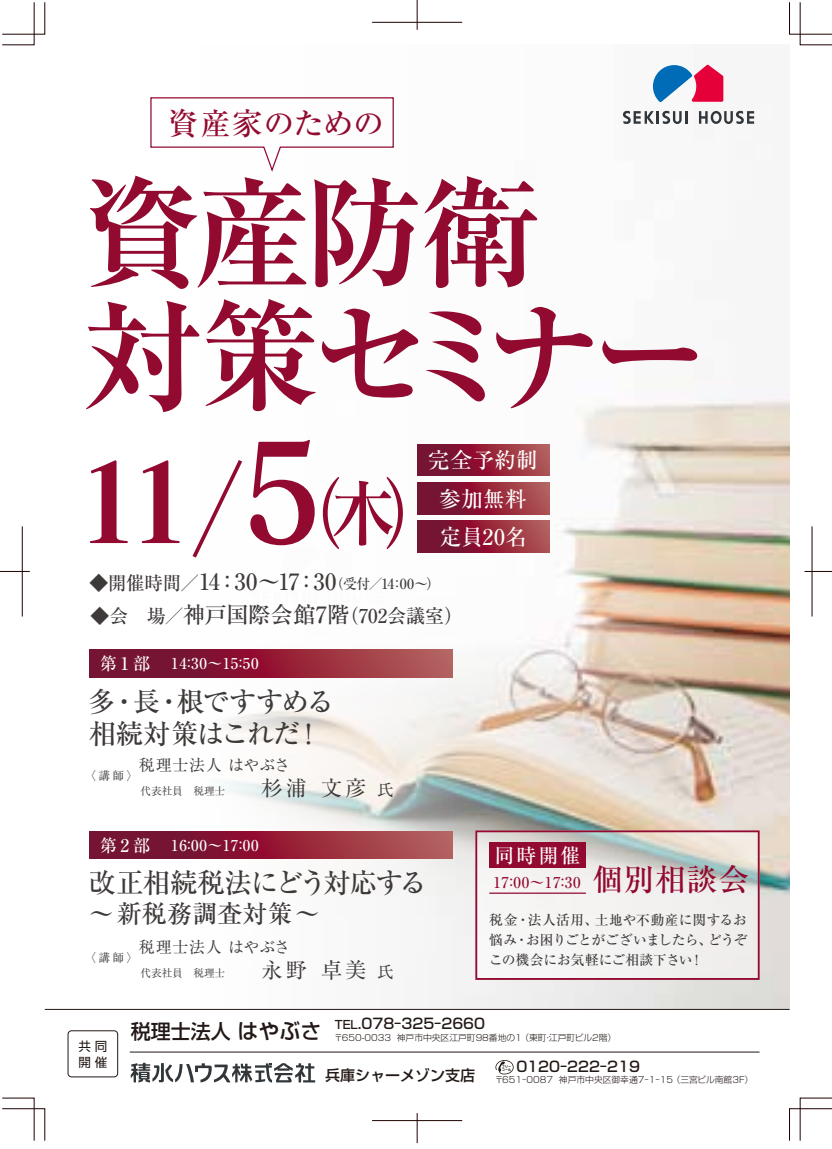
<style>
.page{position:relative;width:832px;height:1149px;background:#fff}
.page>*{position:absolute;margin:0;border:0;box-sizing:border-box;transform-origin:0 0}
.t1{font:700 120.88px/122.9px "Ryumin Pro";letter-spacing:-.09em;color:#920a2f}
.t2{font:108.88px "Matisse Pro B";color:#920a2f}
.t3{font:500 30.88px "Ryumin Pro";color:#920a2f}
.t4{font:500 30.75px "Ryumin Pro";letter-spacing:.015em;color:#920a2f}
.t5{font:500 27.5px/31.9px "Ryumin Pro";letter-spacing:-.045em;color:#3e3a39}
.t6{font:500 25px "Ryumin Pro";color:#3e3a39}
.t7{font:500 22.5px "Ryumin Pro";letter-spacing:-.015em;color:#3e3a39}
.t8{font:500 21.62px/38.1px "Ryumin Pro";letter-spacing:.015em;color:#fff;text-align:center}
.t9{font:21.25px "Ryumin Pro";letter-spacing:.15em;color:#3e3a39}
.t10{font:500 20px "Shin Go Pro";color:#221815}
.t11{font:500 20px "Ryumin Pro";color:#fff}
.t12{font:16px "Ryumin Pro";letter-spacing:.05em;color:#3e3a39}
.t13{font:500 15px "Ryumin Pro";letter-spacing:.05em;color:#fff}
.t14{font:500 15px "Ryumin Pro";letter-spacing:.05em;color:#920a2f}
.t15{font:500 15px "Shin Go Pro";color:#221815}
.t16{font:500 14.38px "Shin Go Pro";color:#221815}
.t17{font:500 13.75px/20px "Ryumin Pro";letter-spacing:-.005em;color:#3e3a39;text-align:justify}
.t18{font:12.5px/16.2px "Shin Go Pro";color:#221815}
.t19{font:11.75px "Ryumin Pro";color:#3e3a39}
.t20{font:10.62px "Ryumin Pro";color:#3e3a39}
.t21{font:300 8.75px "Shin Go Pro";color:#221815}
.s1{font-size:136px}
.s2{font-family:"Matisse Pro DB";font-size:81.62px}
.s3{font-size:18.75px}
.s4{font-size:14px}
.s5{font-size:19.12px}
.s6{font-size:17.5px}
.s7{font-size:16.25px}
.s8{font-size:11.5px}
.s9{font-size:21px}
</style>
<div class="page">
<img style="left:59px;top:0;width:743px;height:1010px">
<svg style="left:417px;top:444px;width:132px;height:32px;background:#8f253b"></svg>
<svg style="left:417px;top:482px;width:132px;height:32px;background:#8f263b"></svg>
<svg style="left:417px;top:520px;width:132px;height:32px;background:#8f263b"></svg>
<hr style="left:130px;top:1051px;width:629px;height:1px;background:#221815">
<div style="left:68px;top:1030px;width:50px;height:46px;border:1px solid #221815;border-radius:4px"></div>
<svg style="left:698px;top:110px;width:55px;height:15px"></svg>
<svg style="left:622px;top:110px;width:65px;height:15px"></svg>
<svg style="left:652px;top:65px;width:71px;height:37px"></svg>
<svg style="left:131px;top:1062px;width:184px;height:20px"></svg>
<svg style="left:495px;top:1060px;width:18px;height:14px"></svg>
<svg style="left:189px;top:455px;width:56px;height:106px"></svg>
<svg style="left:150px;top:97px;width:244px;height:77px"></svg>
<svg style="left:90px;top:649px;width:362px;height:28px;background:#90273c"></svg>
<svg style="left:90px;top:831px;width:362px;height:27px;background:#90273c"></svg>
<svg style="left:475px;top:830px;width:284px;height:149px;fill:#f2f0ef"></svg>
<hr style="left:489px;top:892px;width:96px;height:1px;background:#920a2f">
<div style="left:489px;top:842px;width:96px;height:25px;background:#920a2f"></div>
<svg style="left:2px;top:1097px;width:43px;height:43px"></svg>
<svg style="left:2px;top:2px;width:43px;height:43px"></svg>
<svg style="left:789px;top:2px;width:42px;height:43px"></svg>
<svg style="left:789px;top:1097px;width:42px;height:43px"></svg>
<hr style="left:0;top:571px;width:30px;height:1px;background:#1e0000">
<hr style="left:22px;top:526px;width:1px;height:90px;background:#1e0000">
<svg style="left:804px;top:571px;width:27px;height:1px"></svg>
<hr style="left:811px;top:526px;width:1px;height:90px;background:#1e0000">
<hr style="left:372px;top:22px;width:90px;height:1px;background:#1e0000">
<hr style="left:417px;top:0;width:1px;height:30px;background:#1e0000">
<hr style="left:372px;top:1119px;width:90px;height:1px;background:#1e0000">
<hr style="left:417px;top:1112px;width:1px;height:30px;background:#1e0000">
<hr style="left:45px;top:1008px;width:744px;height:1px;background:#221815">
<h3 class="t3" style="left:168px;top:99px;width:218px">資産家のための</h3>
<h1 class="t1" style="left:82px;top:164px;width:629px">資産防衛<br>対策セミナー</h1>
<h2 class="t2" style="left:72px;top:432px;width:332px">11 <span class="s1">5</span><span class="s2">㈭</span></h2>
<h3 class="t8" style="left:428px;top:439px;width:111px">完全予約制参加無料定員20名</h3>
<h3 class="t7" style="left:89px;top:564px;width:352px"><span class="s3">◆開催時間／</span>14：30～17：30<span class="s4">（受付／14：00～）</span></h3>
<h3 class="t7" style="left:90px;top:596px;width:374px"><span class="s3">◆会　場／</span>神戸国際会館7階<span class="s5">（702会議室）</span></h3>
<h3 class="t13" style="left:99px;top:651px;width:160px"><span class="s6">第1部</span> 14：30～15：50</h3>
<h3 class="t5" style="left:89px;top:683px;width:247px">多・長・根ですすめる相続対策はこれだ！</h3>
<h3 class="t19" style="left:84px;top:765px;width:55px">〈講師〉</h3>
<h3 class="t12" style="left:139px;top:751px;width:152px">税理士法人 はやぶさ</h3>
<h3 class="t9" style="left:261px;top:771px;width:134px">杉浦 文彦 <span class="s7">氏</span></h3>
<p class="t20" style="left:140px;top:782px;width:86px">代表社員　税理士</p>
<h3 class="t13" style="left:99px;top:833px;width:160px"><span class="s6">第2部</span> 16：00～17：00</h3>
<h3 class="t5" style="left:89px;top:864px;width:339px">改正相続税法にどう対応する</h3>
<h3 class="t6" style="left:89px;top:893px;width:232px">～新税務調査対策～</h3>
<h3 class="t19" style="left:84px;top:948px;width:55px">〈講師〉</h3>
<h3 class="t12" style="left:139px;top:934px;width:152px">税理士法人 はやぶさ</h3>
<h3 class="t9" style="left:261px;top:953px;width:134px">永野 卓美 <span class="s7">氏</span></h3>
<p class="t20" style="left:140px;top:964px;width:86px">代表社員　税理士</p>
<h3 class="t11" style="left:494px;top:839px;width:87px">同時開催</h3>
<h3 class="t4" style="left:592px;top:855px;width:158px">個別相談会</h3>
<h3 class="t17" style="left:489px;top:908px;width:260px">税金・法人活用、土地や不動産に関するお悩み・お困りごとがございましたら、どうぞこの機会にお気軽にご相談下さい！</h3>
<h3 class="t14" style="left:493px;top:870px;width:89px">17：00～17：30</h3>
<h3 class="t18" style="left:79px;top:1036px;width:30px">共同開催</h3>
<h3 class="t16" style="left:335px;top:1011px;width:152px"><span class="s8">TEL</span>.078-325-2660</h3>
<h3 class="t10" style="left:131px;top:1014px;width:192px">税理士法人 <span class="s9">はやぶさ</span></h3>
<p class="t21" style="left:334px;top:1030px;width:283px">〒650-0033 神戸市中央区江戸町98番地の1 （東町・江戸町ビル2階）</p>
<h3 class="t16" style="left:516px;top:1054px;width:125px">0120-222-219</h3>
<h3 class="t15" style="left:325px;top:1062px;width:151px">兵庫シャーメゾン支店</h3>
<p class="t21" style="left:494px;top:1072px;width:260px">〒651-0087 神戸市中央区御幸通7-1-15 （三宮ビル南館3F）</p>
</div>
